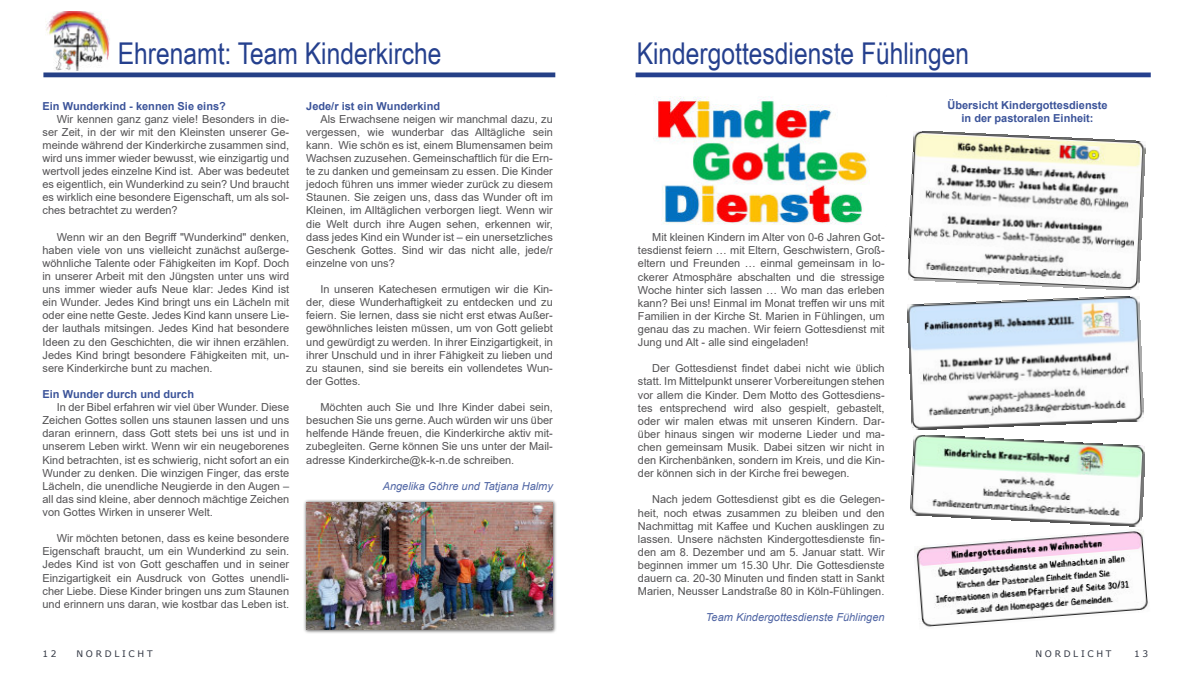
<style>
.page{position:relative;width:1191px;height:681px;background:#fff}
.page>*{position:absolute;margin:0;border:0;box-sizing:border-box;transform-origin:0 0}
.t1{font:30px "Arial Narrow";color:#25408e}
.t2{font:11px "Arial";color:#535254}
.t3{font:700 11px "Arial";color:rgb(37 64 142/.9)}
.t4{font:italic 11px "Arial";color:rgb(59 83 153/.9)}
.t5{font:9px "Verdana";letter-spacing:.3em;color:#303541}
</style>
<div class="page">
<div style="left:46px;top:72px;width:507px;height:5px;background:#254086"></div>
<div style="left:638px;top:72px;width:510px;height:5px;background:#25408e"></div>
<img style="left:653px;top:97px;width:217px;height:127px">
<img style="left:908px;top:131px;width:237px;height:158px">
<img style="left:908px;top:296px;width:236px;height:133px">
<img style="left:910px;top:435px;width:235px;height:91px">
<img style="left:916px;top:529px;width:232px;height:98px">
<img style="left:304px;top:500px;width:252px;height:133px">
<img style="left:306px;top:502px;width:247px;height:127px">
<img style="left:46px;top:11px;width:64px;height:59px">
<p class="t1" style="left:118px;top:42px;width:325px">Ehrenamt: Team Kinderkirche</p>
<p class="t3" style="left:43px;top:101px;width:185px">Ein Wunderkind - kennen Sie eins?</p>
<p class="t2" style="left:57px;top:115px;width:234px">Wir kennen ganz ganz viele! Besonders in die-</p>
<p class="t2" style="left:43px;top:128px;width:248px">ser Zeit, in der wir mit den Kleinsten unserer Ge-</p>
<p class="t2" style="left:43px;top:141px;width:248px">meinde während der Kinderkirche zusammen sind,</p>
<p class="t2" style="left:43px;top:154px;width:248px">wird uns immer wieder bewusst, wie einzigartig und</p>
<p class="t2" style="left:43px;top:167px;width:248px">wertvoll jedes einzelne Kind ist. Aber was bedeutet</p>
<p class="t2" style="left:43px;top:180px;width:248px">es eigentlich, ein Wunderkind zu sein? Und braucht</p>
<p class="t2" style="left:43px;top:193px;width:248px">es wirklich eine besondere Eigenschaft, um als sol-</p>
<p class="t2" style="left:43px;top:206px;width:137px">ches betrachtet zu werden?</p>
<p class="t2" style="left:57px;top:232px;width:234px">Wenn wir an den Begriff "Wunderkind" denken,</p>
<p class="t2" style="left:43px;top:246px;width:248px">haben viele von uns vielleicht zunächst außerge-</p>
<p class="t2" style="left:43px;top:259px;width:248px">wöhnliche Talente oder Fähigkeiten im Kopf. Doch</p>
<p class="t2" style="left:43px;top:272px;width:248px">in unserer Arbeit mit den Jüngsten unter uns wird</p>
<p class="t2" style="left:43px;top:285px;width:248px">uns immer wieder aufs Neue klar: Jedes Kind ist</p>
<p class="t2" style="left:43px;top:298px;width:248px">ein Wunder. Jedes Kind bringt uns ein Lächeln mit</p>
<p class="t2" style="left:43px;top:311px;width:248px">oder eine nette Geste. Jedes Kind kann unsere Lie-</p>
<p class="t2" style="left:43px;top:324px;width:248px">der lauthals mitsingen. Jedes Kind hat besondere</p>
<p class="t2" style="left:43px;top:337px;width:248px">Ideen zu den Geschichten, die wir ihnen erzählen.</p>
<p class="t2" style="left:43px;top:350px;width:248px">Jedes Kind bringt besondere Fähigkeiten mit, un-</p>
<p class="t2" style="left:43px;top:363px;width:171px">sere Kinderkirche bunt zu machen.</p>
<p class="t3" style="left:43px;top:390px;width:153px">Ein Wunder durch und durch</p>
<p class="t2" style="left:57px;top:403px;width:234px">In der Bibel erfahren wir viel über Wunder. Diese</p>
<p class="t2" style="left:43px;top:416px;width:248px">Zeichen Gottes sollen uns staunen lassen und uns</p>
<p class="t2" style="left:43px;top:429px;width:248px">daran erinnern, dass Gott stets bei uns ist und in</p>
<p class="t2" style="left:43px;top:442px;width:248px">unserem Leben wirkt. Wenn wir ein neugeborenes</p>
<p class="t2" style="left:43px;top:455px;width:248px">Kind betrachten, ist es schwierig, nicht sofort an ein</p>
<p class="t2" style="left:43px;top:468px;width:248px">Wunder zu denken. Die winzigen Finger, das erste</p>
<p class="t2" style="left:43px;top:481px;width:248px">Lächeln, die unendliche Neugierde in den Augen –</p>
<p class="t2" style="left:43px;top:494px;width:248px">all das sind kleine, aber dennoch mächtige Zeichen</p>
<p class="t2" style="left:43px;top:508px;width:172px">von Gottes Wirken in unserer Welt.</p>
<p class="t2" style="left:57px;top:534px;width:234px">Wir möchten betonen, dass es keine besondere</p>
<p class="t2" style="left:43px;top:547px;width:248px">Eigenschaft braucht, um ein Wunderkind zu sein.</p>
<p class="t2" style="left:43px;top:560px;width:248px">Jedes Kind ist von Gott geschaffen und in seiner</p>
<p class="t2" style="left:43px;top:573px;width:248px">Einzigartigkeit ein Ausdruck von Gottes unendli-</p>
<p class="t2" style="left:43px;top:586px;width:248px">cher Liebe. Diese Kinder bringen uns zum Staunen</p>
<p class="t2" style="left:43px;top:599px;width:248px">und erinnern uns daran, wie kostbar das Leben ist.</p>
<p class="t3" style="left:306px;top:101px;width:135px">Jede/r ist ein Wunderkind</p>
<p class="t2" style="left:320px;top:115px;width:234px">Als Erwachsene neigen wir manchmal dazu, zu</p>
<p class="t2" style="left:306px;top:128px;width:248px">vergessen, wie wunderbar das Alltägliche sein</p>
<p class="t2" style="left:306px;top:141px;width:248px">kann. Wie schön es ist, einem Blumensamen beim</p>
<p class="t2" style="left:306px;top:154px;width:248px">Wachsen zuzusehen. Gemeinschaftlich für die Ern-</p>
<p class="t2" style="left:306px;top:167px;width:248px">te zu danken und gemeinsam zu essen. Die Kinder</p>
<p class="t2" style="left:306px;top:180px;width:248px">jedoch führen uns immer wieder zurück zu diesem</p>
<p class="t2" style="left:306px;top:193px;width:248px">Staunen. Sie zeigen uns, dass das Wunder oft im</p>
<p class="t2" style="left:306px;top:206px;width:248px">Kleinen, im Alltäglichen verborgen liegt. Wenn wir</p>
<p class="t2" style="left:306px;top:219px;width:248px">die Welt durch ihre Augen sehen, erkennen wir,</p>
<p class="t2" style="left:306px;top:232px;width:248px">dass jedes Kind ein Wunder ist – ein unersetzliches</p>
<p class="t2" style="left:306px;top:246px;width:248px">Geschenk Gottes. Sind wir das nicht alle, jede/r</p>
<p class="t2" style="left:306px;top:259px;width:90px">einzelne von uns?</p>
<p class="t2" style="left:320px;top:285px;width:234px">In unseren Katechesen ermutigen wir die Kin-</p>
<p class="t2" style="left:306px;top:298px;width:248px">der, diese Wunderhaftigkeit zu entdecken und zu</p>
<p class="t2" style="left:306px;top:311px;width:248px">feiern. Sie lernen, dass sie nicht erst etwas Außer-</p>
<p class="t2" style="left:306px;top:324px;width:248px">gewöhnliches leisten müssen, um von Gott geliebt</p>
<p class="t2" style="left:306px;top:337px;width:248px">und gewürdigt zu werden. In ihrer Einzigartigkeit, in</p>
<p class="t2" style="left:306px;top:350px;width:248px">ihrer Unschuld und in ihrer Fähigkeit zu lieben und</p>
<p class="t2" style="left:306px;top:363px;width:248px">zu staunen, sind sie bereits ein vollendetes Wun-</p>
<p class="t2" style="left:306px;top:377px;width:56px">der Gottes.</p>
<p class="t2" style="left:320px;top:403px;width:234px">Möchten auch Sie und Ihre Kinder dabei sein,</p>
<p class="t2" style="left:306px;top:416px;width:248px">besuchen Sie uns gerne. Auch würden wir uns über</p>
<p class="t2" style="left:306px;top:429px;width:248px">helfende Hände freuen, die Kinderkirche aktiv mit-</p>
<p class="t2" style="left:306px;top:442px;width:248px">zubegleiten. Gerne können Sie uns unter der Mail-</p>
<p class="t2" style="left:306px;top:455px;width:210px">adresse Kinderkirche@k-k-n.de schreiben.</p>
<p class="t4" style="left:383px;top:481px;width:172px">Angelika Göhre und Tatjana Halmy</p>
<p class="t5" style="left:43px;top:650px;width:16px">1 2</p>
<p class="t5" style="left:77px;top:650px;width:77px">NORDLICHT</p>
<p class="t1" style="left:637px;top:42px;width:334px">Kindergottesdienste Fühlingen</p>
<p class="t2" style="left:652px;top:233px;width:234px">Mit kleinen Kindern im Alter von 0-6 Jahren Got-</p>
<p class="t2" style="left:638px;top:246px;width:248px">tesdienst feiern … mit Eltern, Geschwistern, Groß-</p>
<p class="t2" style="left:638px;top:259px;width:248px">eltern und Freunden … einmal gemeinsam in lo-</p>
<p class="t2" style="left:638px;top:272px;width:248px">ckerer Atmosphäre abschalten und die stressige</p>
<p class="t2" style="left:638px;top:285px;width:248px">Woche hinter sich lassen … Wo man das erleben</p>
<p class="t2" style="left:638px;top:298px;width:248px">kann? Bei uns! Einmal im Monat treffen wir uns mit</p>
<p class="t2" style="left:638px;top:312px;width:248px">Familien in der Kirche St. Marien in Fühlingen, um</p>
<p class="t2" style="left:638px;top:325px;width:248px">genau das zu machen. Wir feiern Gottesdienst mit</p>
<p class="t2" style="left:638px;top:338px;width:172px">Jung und Alt - alle sind eingeladen!</p>
<p class="t2" style="left:652px;top:364px;width:234px">Der Gottesdienst findet dabei nicht wie üblich</p>
<p class="t2" style="left:638px;top:377px;width:248px">statt. Im Mittelpunkt unserer Vorbereitungen stehen</p>
<p class="t2" style="left:638px;top:390px;width:248px">vor allem die Kinder. Dem Motto des Gottesdiens-</p>
<p class="t2" style="left:638px;top:403px;width:248px">tes entsprechend wird also gespielt, gebastelt,</p>
<p class="t2" style="left:638px;top:416px;width:248px">oder wir malen etwas mit unseren Kindern. Dar-</p>
<p class="t2" style="left:638px;top:429px;width:248px">über hinaus singen wir moderne Lieder und ma-</p>
<p class="t2" style="left:638px;top:443px;width:248px">chen gemeinsam Musik. Dabei sitzen wir nicht in</p>
<p class="t2" style="left:638px;top:456px;width:248px">den Kirchenbänken, sondern im Kreis, und die Kin-</p>
<p class="t2" style="left:638px;top:469px;width:213px">der können sich in der Kirche frei bewegen.</p>
<p class="t2" style="left:652px;top:495px;width:234px">Nach jedem Gottesdienst gibt es die Gelegen-</p>
<p class="t2" style="left:638px;top:508px;width:248px">heit, noch etwas zusammen zu bleiben und den</p>
<p class="t2" style="left:638px;top:521px;width:248px">Nachmittag mit Kaffee und Kuchen ausklingen zu</p>
<p class="t2" style="left:638px;top:534px;width:248px">lassen. Unsere nächsten Kindergottesdienste fin-</p>
<p class="t2" style="left:638px;top:547px;width:248px">den am 8. Dezember und am 5. Januar statt. Wir</p>
<p class="t2" style="left:638px;top:560px;width:248px">beginnen immer um 15.30 Uhr. Die Gottesdienste</p>
<p class="t2" style="left:638px;top:574px;width:248px">dauern ca. 20-30 Minuten und finden statt in Sankt</p>
<p class="t2" style="left:638px;top:587px;width:248px">Marien, Neusser Landstraße 80 in Köln-Fühlingen.</p>
<p class="t4" style="left:706px;top:613px;width:180px">Team Kindergottesdienste Fühlingen</p>
<p class="t3" style="left:947px;top:101px;width:162px">Übersicht Kindergottesdienste</p>
<p class="t3" style="left:961px;top:114px;width:134px">in der pastoralen Einheit:</p>
<p class="t5" style="left:1035px;top:650px;width:77px">NORDLICHT</p>
<p class="t5" style="left:1134px;top:650px;width:16px">1 3</p>
</div>
